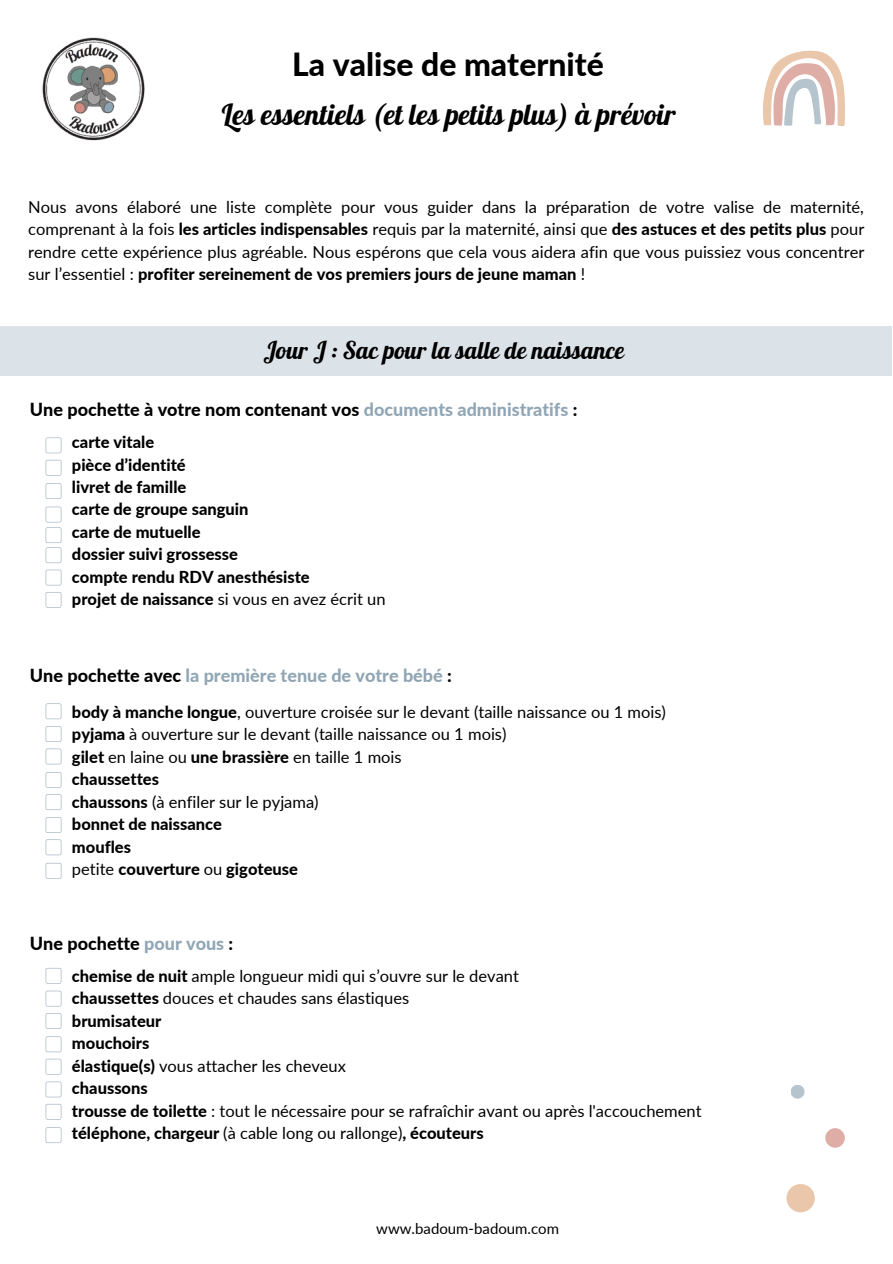
<style>
.page{position:relative;width:893px;height:1264px;background:#fff}
.page>*{position:absolute;margin:0;border:0;box-sizing:border-box;transform-origin:0 0}
.t1{font:800 31.95px "Lato";color:#000}
.t2{font:28.95px "Lobster";color:#000}
.t3{font:24px "Lobster";color:#000}
.t4{font:800 18px "Lato";color:#000}
.t5{font:800 18px "Lato";color:#91a6b5}
.t6{font:16.5px/22.5px "Lato";color:#000}
.t7{font:800 16.5px/22.5px "Lato";color:#000}
.t8{font:15px "Lato";color:#000}
.s1{font-weight:800}
.s2{color:#91a6b5}
.s3{font-weight:400}
.s4{color:#000}
</style>
<div class="page">
<div style="left:786px;top:1183px;width:28px;height:29px;background:#eac6ab;border-radius:50%"></div>
<div style="left:825px;top:1128px;width:19px;height:19px;background:#deaea6;border-radius:50%"></div>
<div style="left:790px;top:1084px;width:14px;height:14px;background:#b6c4ce;border-radius:50%"></div>
<svg style="left:763px;top:51px;width:81px;height:75px"></svg>
<div style="left:0;top:327px;width:891px;height:48px;background:#dce3e8"></div>
<img style="left:42px;top:37px;width:103px;height:104px">
<svg style="left:46px;top:437px;width:15px;height:16px"></svg>
<svg style="left:46px;top:460px;width:15px;height:15px"></svg>
<svg style="left:46px;top:483px;width:15px;height:16px"></svg>
<svg style="left:46px;top:506px;width:15px;height:57px"></svg>
<svg style="left:46px;top:569px;width:15px;height:16px"></svg>
<svg style="left:46px;top:592px;width:15px;height:15px"></svg>
<svg style="left:46px;top:703px;width:15px;height:16px"></svg>
<svg style="left:46px;top:726px;width:15px;height:16px"></svg>
<svg style="left:46px;top:748px;width:15px;height:16px"></svg>
<svg style="left:46px;top:772px;width:15px;height:15px"></svg>
<svg style="left:46px;top:794px;width:15px;height:16px"></svg>
<svg style="left:46px;top:817px;width:15px;height:15px"></svg>
<svg style="left:46px;top:839px;width:15px;height:16px"></svg>
<svg style="left:46px;top:862px;width:15px;height:16px"></svg>
<svg style="left:46px;top:967px;width:15px;height:16px"></svg>
<svg style="left:46px;top:990px;width:15px;height:16px"></svg>
<svg style="left:46px;top:1013px;width:15px;height:15px"></svg>
<svg style="left:46px;top:1036px;width:15px;height:16px"></svg>
<svg style="left:46px;top:1058px;width:15px;height:16px"></svg>
<svg style="left:46px;top:1081px;width:15px;height:16px"></svg>
<svg style="left:46px;top:1103px;width:15px;height:16px"></svg>
<svg style="left:46px;top:1127px;width:15px;height:16px"></svg>
<h1 class="t1" style="left:292px;top:44px;width:313px">La valise de maternité</h1>
<h2 class="t2" style="left:222px;top:96px;width:455px">Les essentiels (et les petits plus) à prévoir</h2>
<p class="t6" style="left:28px;top:195px;width:837px;text-align:justify">Nous avons élaboré une liste complète pour vous guider dans la préparation de votre valise de maternité, comprenant à la fois <span class="s1">les articles indispensables</span> requis par la maternité, ainsi que <span class="s1">des astuces et des petits plus</span> pour rendre cette expérience plus agréable. Nous espérons que cela vous aidera afin que vous puissiez vous concentrer sur l’essentiel : <span class="s1">profiter sereinement de vos premiers jours de jeune maman</span> !</p>
<h3 class="t3" style="left:263px;top:335px;width:362px">Jour J : Sac pour la salle de naissance</h3>
<p class="t4" style="left:30px;top:398px;width:549px">Une pochette à votre nom contenant vos <span class="s2">documents administratifs</span> :</p>
<p class="t7" style="left:72px;top:430px;width:315px">carte vitale<br>pièce d’identité<br>livret de famille<br>carte de groupe sanguin<br>carte de mutuelle<br>dossier suivi grossesse<br>compte rendu RDV anesthésiste<br>projet de naissance <span class="s3">si vous en avez écrit un</span></p>
<p class="t5" style="left:30px;top:663px;width:423px"><span class="s4">Une pochette avec</span> la première tenue de votre bébé <span class="s4">:</span></p>
<p class="t6" style="left:72px;top:700px;width:595px"><span class="s1">body à manche longue</span>, ouverture croisée sur le devant (taille naissance ou 1 mois) <span class="s1">pyjama</span> à ouverture sur le devant (taille naissance ou 1 mois)<br><span class="s1">gilet</span> en laine ou <span class="s1">une brassière</span> en taille 1 mois<br><span class="s1">chaussettes<br>chaussons</span> (à enfiler sur le pyjama)<br><span class="s1">bonnet de naissance<br>moufles<br></span>petite <span class="s1">couverture</span> ou <span class="s1">gigoteuse</span></p>
<p class="t4" style="left:30px;top:931px;width:205px">Une pochette <span class="s2">pour vous</span> :</p>
<p class="t6" style="left:72px;top:964px;width:631px"><span class="s1">chemise de nuit</span> ample longueur midi qui s’ouvre sur le devant<br><span class="s1">chaussettes</span> douces et chaudes sans élastiques<br><span class="s1">brumisateur<br>mouchoirs<br>élastique(s)</span> vous attacher les cheveux<br><span class="s1">chaussons<br>trousse de toilette</span> : tout le nécessaire pour se rafraîchir avant ou après l'accouchement <span class="s1">téléphone, chargeur</span> (à cable long ou rallonge)<span class="s1">, écouteurs</span></p>
<p class="t8" style="left:376px;top:1218px;width:184px">www.badoum-badoum.com</p>
</div>
